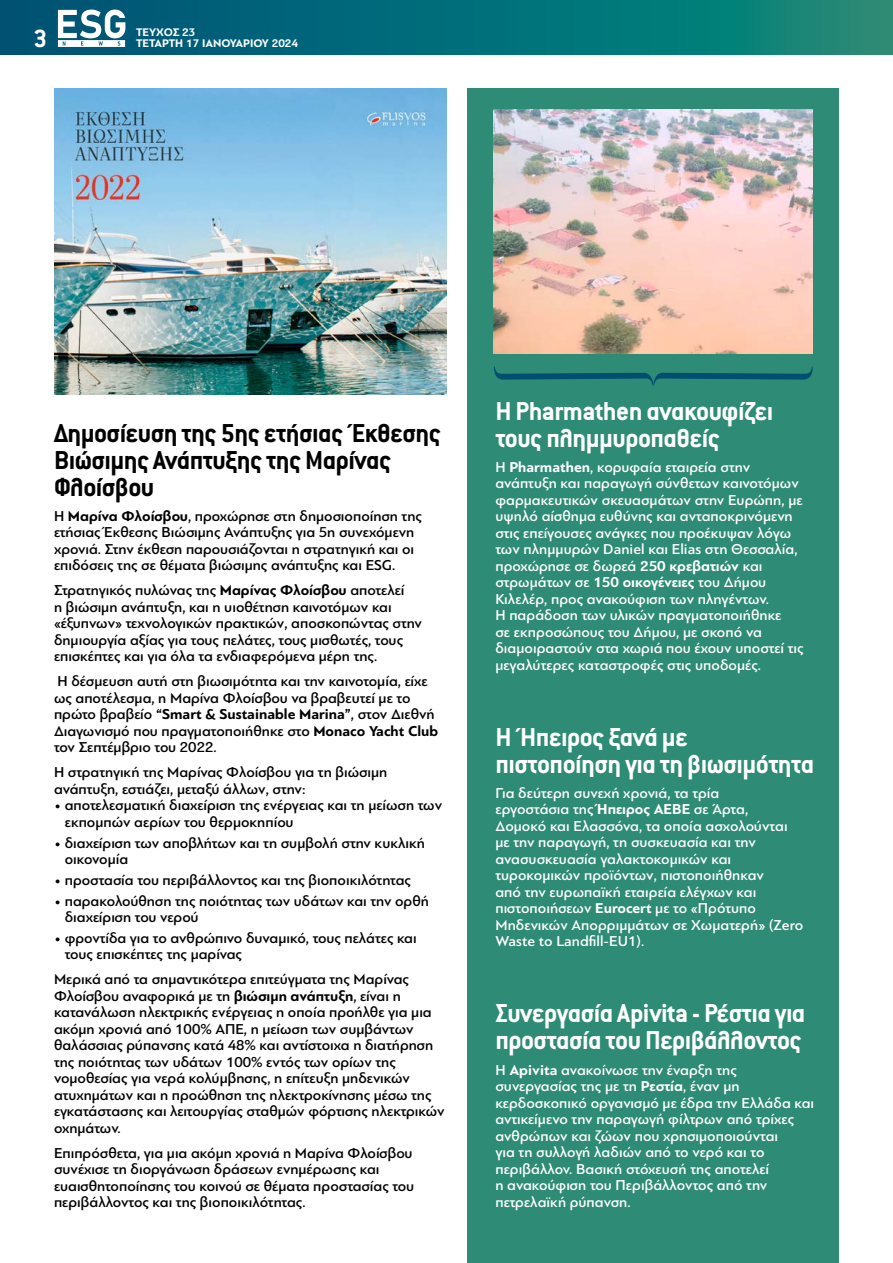
<style>
.page{position:relative;width:893px;height:1263px;background:#fff}
.page>*{position:absolute;margin:0;border:0;box-sizing:border-box;transform-origin:0 0}
.t1{font:700 28.5px/27px "Conduit ITC Hel";letter-spacing:-.02em;color:#fff}
.t2{font:700 28.5px/27px "Conduit ITC Hel";letter-spacing:-.02em;color:#000}
.t3{font:700 27.3px "Conduit ITC Hel";color:#fff}
.t4{font:500 15px/16.5px "PF Bague Sans Pro";color:#000}
.t5{font:500 15px/16.5px "PF Bague Sans Pro";letter-spacing:.005em;color:#fff}
.t6{font:700 11.55px/10.5px "PF Bague Sans Pro";color:#fff}
.s1{font-weight:700}
</style>
<div class="page">
<svg style="left:0;top:0;width:893px;height:54px;background:#056f78"></svg>
<svg style="left:58px;top:10px;width:67px;height:37px"></svg>
<div style="left:468px;top:88px;width:371px;height:1175px;background:#2e8b75"></div>
<img style="left:494px;top:110px;width:319px;height:244px">
<svg style="left:494px;top:367px;width:319px;height:19px"></svg>
<img style="left:54px;top:88px;width:392px;height:307px">
<h2 class="t3" style="left:33px;top:25px;width:15px">3</h2>
<p class="t6" style="left:136px;top:27px;width:164px">ΤΕΥΧΟΣ 23<br>TΕΤΑΡΤΗ 17 ΙΑΝΟΥΑΡΙΟΥ 2024</p>
<h1 class="t2" style="left:54px;top:420px;width:389px">Δημοσίευση της 5ης ετήσιας Έκθεσης<br>Βιώσιμης Ανάπτυξης της Μαρίνας<br>Φλοίσβου</h1>
<p class="t4" style="left:54px;top:508px;width:370px">Η <span class="s1">Μαρίνα Φλοίσβου</span>, προχώρησε στη δημοσιοποίηση της ετήσιας Έκθεσης Βιώσιμης Ανάπτυξης για 5η συνεχόμενη χρονιά. Στην έκθεση παρουσιάζονται η στρατηγική και οι επιδόσεις της σε θέματα βιώσιμης ανάπτυξης και ESG.</p>
<p class="t4" style="left:54px;top:582px;width:370px">Στρατηγικός πυλώνας της <span class="s1">Μαρίνας Φλοίσβου</span> αποτελεί<br>η βιώσιμη ανάπτυξη, και η υιοθέτηση καινοτόμων και «έξυπνων» τεχνολογικών πρακτικών, αποσκοπώντας στην δημιουργία αξίας για τους πελάτες, τους μισθωτές, τους επισκέπτες και για όλα τα ενδιαφερόμενα μέρη της.</p>
<p class="t4" style="left:54px;top:673px;width:386px">Η δέσμευση αυτή στη βιωσιμότητα και την καινοτομία, είχε ως αποτέλεσμα, η Μαρίνα Φλοίσβου να βραβευτεί με το πρώτο βραβείο <span class="s1">“Smart &amp; Sustainable Marina”</span>, στον Διεθνή Διαγωνισμό που πραγματοποιήθηκε στο <span class="s1">Monaco Yacht Club </span>τον Σεπτέμβριο του 2022.</p>
<p class="t4" style="left:54px;top:764px;width:335px">Η στρατηγική της Μαρίνας Φλοίσβου για τη βιώσιμη ανάπτυξη, εστιάζει, μεταξύ άλλων, στην:</p>
<p class="t4" style="left:65px;top:797px;width:379px;text-indent:-11px">• αποτελεσματική διαχείριση της ενέργειας και τη μείωση των εκπομπών αερίων του θερμοκηπίου</p>
<p class="t4" style="left:65px;top:835px;width:362px;text-indent:-11px">• διαχείριση των αποβλήτων και τη συμβολή στην κυκλική οικονομία</p>
<p class="t4" style="left:54px;top:872px;width:359px">• προστασία του περιβάλλοντος και της βιοποικιλότητας</p>
<p class="t4" style="left:65px;top:893px;width:366px;text-indent:-11px">• παρακολούθηση της ποιότητας των υδάτων και την ορθή διαχείριση του νερού</p>
<p class="t4" style="left:65px;top:930px;width:354px;text-indent:-11px">• φροντίδα για το ανθρώπινο δυναμικό, τους πελάτες και τους επισκέπτες της μαρίνας</p>
<p class="t4" style="left:54px;top:971px;width:392px">Μερικά από τα σημαντικότερα επιτεύγματα της Μαρίνας Φλοίσβου αναφορικά με τη <span class="s1">βιώσιμη ανάπτυξη</span>, είναι η κατανάλωση ηλεκτρικής ενέργειας η οποία προήλθε για μια ακόμη χρονιά από 100% ΑΠΕ, η μείωση των συμβάντων θαλάσσιας ρύπανσης κατά 48% και αντίστοιχα η διατήρηση της ποιότητας των υδάτων 100% εντός των ορίων της νομοθεσίας για νερά κολύμβησης, η επίτευξη μηδενικών ατυχημάτων και η προώθηση της ηλεκτροκίνησης μέσω της εγκατάστασης και λειτουργίας σταθμών φόρτισης ηλεκτρικών οχημάτων.</p>
<p class="t4" style="left:54px;top:1145px;width:362px">Επιπρόσθετα, για μια ακόμη χρονιά η Μαρίνα Φλοίσβου συνέχισε τη διοργάνωση δράσεων ενημέρωσης και ευαισθητοποίησης του κοινού σε θέματα προστασίας του περιβάλλοντος και της βιοποικιλότητας.</p>
<h1 class="t1" style="left:495px;top:398px;width:279px">Η Pharmathen ανακουφίζει τους πλημμυροπαθείς</h1>
<p class="t5" style="left:495px;top:459px;width:310px">Η <span class="s1">Pharmathen</span>, κορυφαία εταιρεία στην ανάπτυξη και παραγωγή σύνθετων καινοτόμων φαρμακευτικών σκευασμάτων στην Ευρώπη, με υψηλό αίσθημα ευθύνης και ανταποκρινόμενη στις επείγουσες ανάγκες που προέκυψαν λόγω των πλημμυρών Daniel και Elias στη Θεσσαλία, προχώρησε σε δωρεά <span class="s1">250 κρεβατιών</span> και στρωμάτων σε <span class="s1">150 οικογένειες</span> του Δήμου Κιλελέρ, προς ανακούφιση των πληγέντων.<br>Η παράδοση των υλικών πραγματοποιήθηκε<br>σε εκπροσώπους του Δήμου, με σκοπό να διαμοιραστούν στα χωριά που έχουν υποστεί τις μεγαλύτερες καταστροφές στις υποδομές.</p>
<h1 class="t1" style="left:495px;top:724px;width:320px">Η Ήπειρος ξανά με πιστοποίηση για τη βιωσιμότητα</h1>
<p class="t5" style="left:495px;top:785px;width:309px">Για δεύτερη συνεχή χρονιά, τα τρία<br>εργοστάσια της <span class="s1">Ήπειρος ΑΕΒΕ</span> σε Άρτα,<br>Δομοκό και Ελασσόνα, τα οποία ασχολούνται με την παραγωγή, τη συσκευασία και την ανασυσκευασία γαλακτοκομικών και τυροκομικών προϊόντων, πιστοποιήθηκαν<br>από την ευρωπαϊκή εταιρεία ελέγχων και πιστοποιήσεων <span class="s1">Eurocert</span> με το «Πρότυπο Μηδενικών Απορριμμάτων σε Χωματερή» (Zero Waste to Landfill-ΕU1).</p>
<h1 class="t1" style="left:495px;top:1001px;width:312px">Συνεργασία Apivita - Ρέστια για προστασία του Περιβάλλοντος</h1>
<p class="t5" style="left:495px;top:1061px;width:320px">H <span class="s1">Apivita</span> ανακοίνωσε την έναρξη της συνεργασίας της με τη <span class="s1">Ρεστία</span>, έναν μη κερδοσκοπικό οργανισμό με έδρα την Ελλάδα και αντικείμενο την παραγωγή φίλτρων από τρίχες ανθρώπων και ζώων που χρησιμοποιούνται<br>για τη συλλογή λαδιών από το νερό και το περιβάλλον. Βασική στόχευσή της αποτελεί<br>η ανακούφιση του Περιβάλλοντος από την πετρελαϊκή ρύπανση.</p>
</div>
